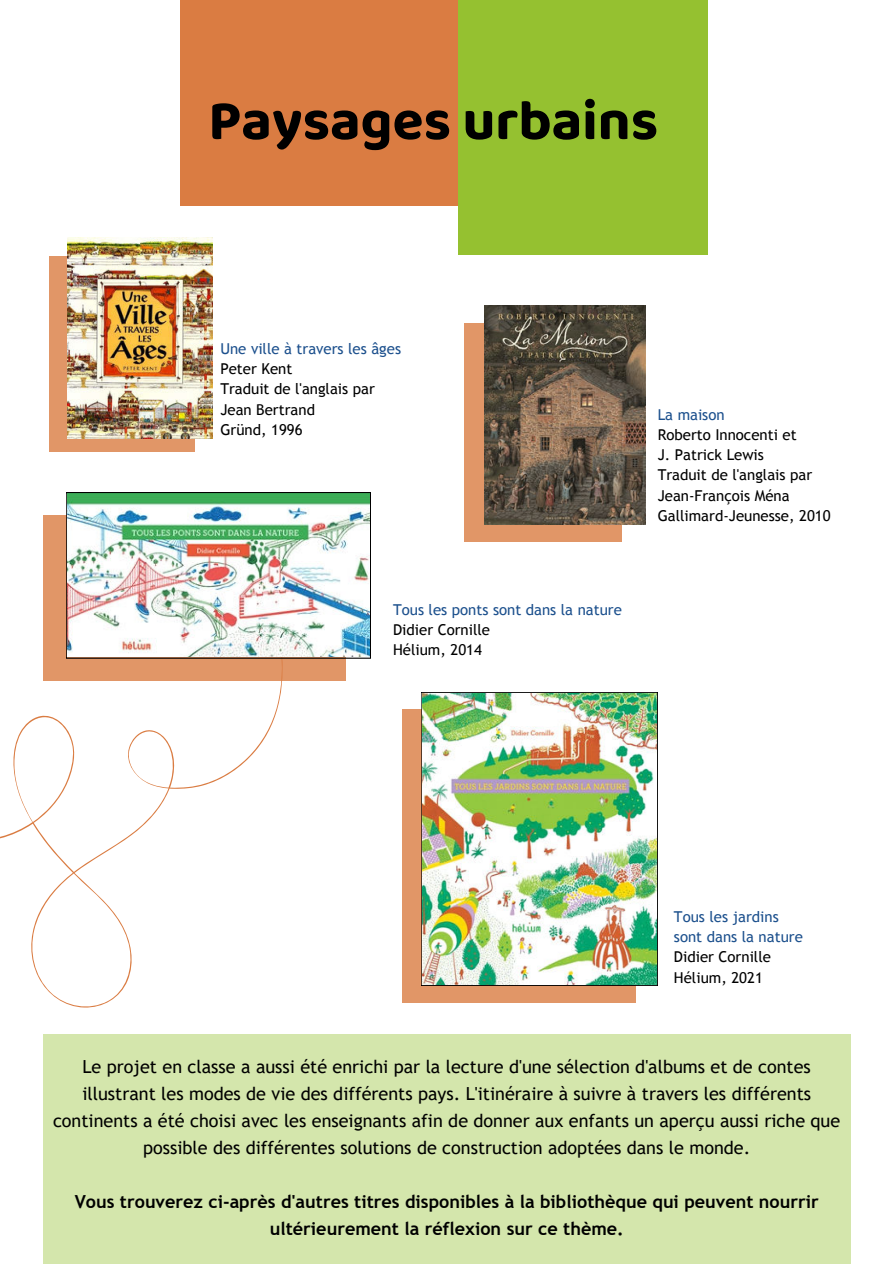
<style>
.page{position:relative;width:894px;height:1264px;background:#fff}
.page>*{position:absolute;margin:0;border:0;box-sizing:border-box;transform-origin:0 0}
.t1{font:700 57px "Baloo Thambi 2";color:#000}
.t2{font:18px/27px "Trebuchet MS";color:#000;text-align:center}
.t3{font:700 18px/27px "Trebuchet MS";color:#000;text-align:center}
.t4{font:15px/20.2px "Trebuchet MS";color:#000}
.t5{font:15px/20.2px "Trebuchet MS";color:#1c508d}
</style>
<div class="page">
<div style="left:180px;top:0;width:278px;height:206px;background:#da7c42"></div>
<div style="left:458px;top:0;width:250px;height:255px;background:#95c130"></div>
<svg style="left:0;top:681px;width:282px;height:327px"></svg>
<svg style="left:402px;top:709px;width:233px;height:293px;background:#d59469"></svg>
<div style="left:43px;top:515px;width:303px;height:166px;background:#e19667"></div>
<img style="left:66px;top:492px;width:304px;height:166px">
<img style="left:423px;top:694px;width:232px;height:289px">
<div style="left:49px;top:256px;width:145px;height:196px;background:#e19667"></div>
<img style="left:67px;top:238px;width:145px;height:200px">
<div style="left:464px;top:323px;width:157px;height:218px;background:#e19667"></div>
<img style="left:484px;top:306px;width:161px;height:218px">
<div style="left:43px;top:1034px;width:807px;height:229px;background:#d4e6ac"></div>
<h1 class="t1" style="left:208px;top:78px;width:451px">Paysages urbains</h1>
<p class="t5" style="left:220px;top:339px;width:182px">Une ville à travers les âges</p>
<p class="t4" style="left:220px;top:359px;width:156px">Peter Kent<br>Traduit de l'anglais par<br>Jean Bertrand<br>Gründ, 1996</p>
<p class="t5" style="left:393px;top:599px;width:230px">Tous les ponts sont dans la nature</p>
<p class="t4" style="left:393px;top:619px;width:98px">Didier Cornille<br>Hélium, 2014</p>
<p class="t5" style="left:657px;top:404px;width:68px">La maison</p>
<p class="t4" style="left:657px;top:424px;width:174px">Roberto Innocenti et<br>J. Patrick Lewis<br>Traduit de l'anglais par<br>Jean-François Ména<br>Gallimard-Jeunesse, 2010</p>
<p class="t5" style="left:673px;top:906px;width:130px">Tous les jardins sont dans la nature</p>
<p class="t4" style="left:673px;top:947px;width:98px">Didier Cornille<br>Hélium, 2021</p>
<p class="t2" style="left:53px;top:1052px;width:788px">Le projet en classe a aussi été enrichi par la lecture d'une sélection d'albums et de contes illustrant les modes de vie des différents pays. L'itinéraire à suivre à travers les différents continents a été choisi avec les enseignants afin de donner aux enfants un aperçu aussi riche que possible des différentes solutions de construction adoptées dans le monde.</p>
<p class="t3" style="left:75px;top:1188px;width:745px">Vous trouverez ci-après d'autres titres disponibles à la bibliothèque qui peuvent nourrir ultérieurement la réflexion sur ce thème.</p>
</div>
